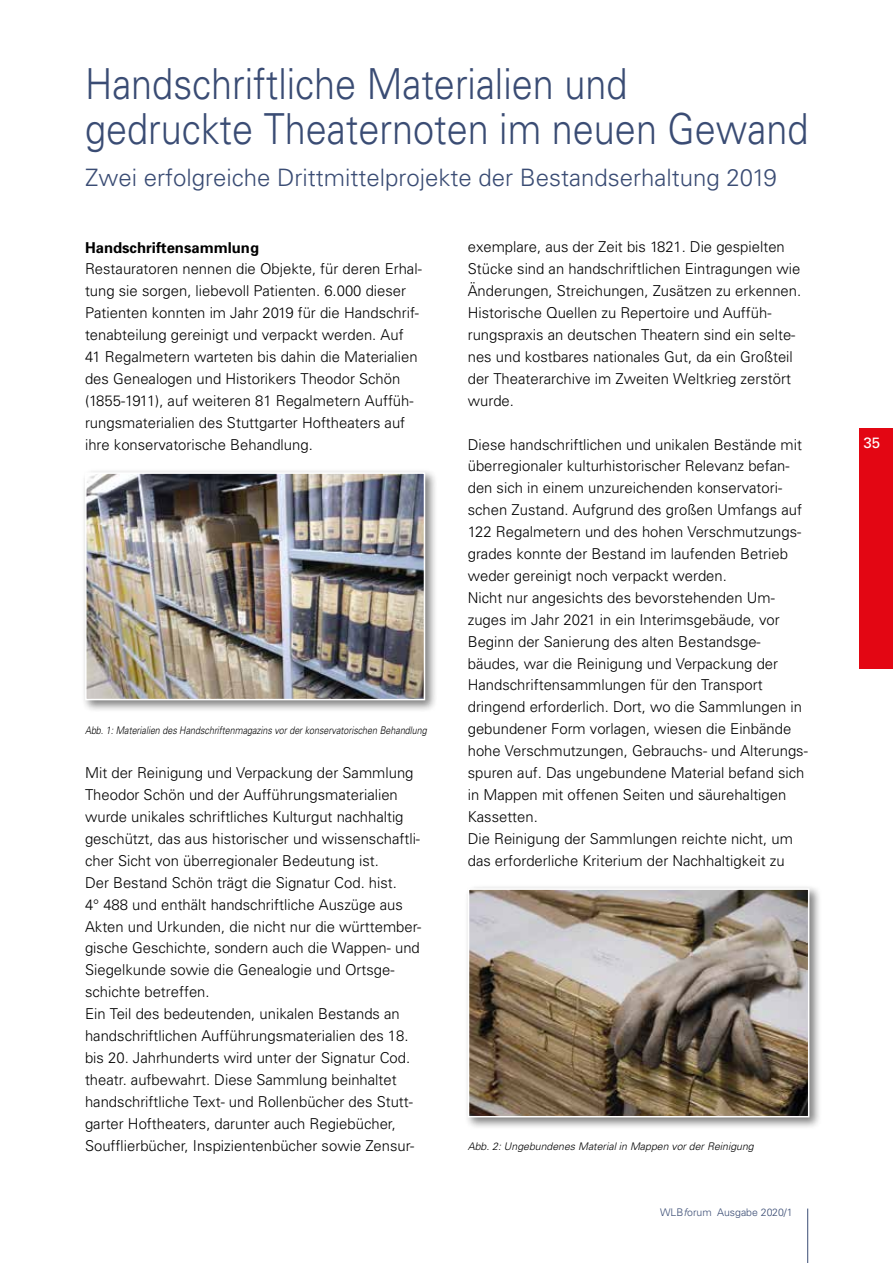
<style>
.page{position:relative;width:893px;height:1263px;background:#fff}
.page>*{position:absolute;margin:0;border:0;box-sizing:border-box;transform-origin:0 0}
.t1{font:300 42.75px/44.1px "Univers";color:#3a4c74;scale:.88 1}
.t2{font:300 24px "Univers";color:#3a4c74}
.t3{font:300 15px/21.9px "Univers";color:#000}
.t4{font:700 15px "Univers";color:#000}
.t5{font:15px "Univers";color:#fff}
.t6{font:italic 300 10.5px "Univers";color:#000;scale:.85 1}
.t7{font:italic 300 10.5px "Univers";color:#000}
.t8{font:10.5px "Univers Light 2";color:#3a4c74}
.s1{font-family:"Univers Light Oblique 2"}
</style>
<div class="page">
<hr style="left:807px;top:1208px;width:1px;height:55px;background:#3a4c74">
<div style="left:859px;top:428px;width:34px;height:240px;background:#e30613"></div>
<div style="left:81px;top:468px;width:356px;height:244px;background:#000;opacity:.5"></div>
<img style="left:88px;top:475px;width:334px;height:222px">
<div style="left:85px;top:472px;width:340px;height:228px;border:2px solid #fff"></div>
<div style="left:464px;top:884px;width:358px;height:246px;background:#000;opacity:.5"></div>
<img style="left:471px;top:891px;width:335px;height:223px">
<div style="left:468px;top:888px;width:341px;height:229px;border:2px solid #fff"></div>
<h1 class="t1" style="left:85px;top:61px;width:823px">Handschriftliche Materialien und<br>gedruckte Theaternoten im neuen Gewand</h1>
<h2 class="t2" style="left:85px;top:163px;width:693px">Zwei erfolgreiche Drittmittelprojekte der Bestandserhaltung 2019</h2>
<p class="t4" style="left:85px;top:238px;width:176px">Handschriftensammlung</p>
<p class="t3" style="left:85px;top:258px;width:338px">Restauratoren nennen die Objekte, für deren Erhal&shy;tung sie sorgen, liebevoll Patienten. 6.000 dieser Patienten konnten im Jahr 2019 für die Handschrif&shy;tenabteilung gereinigt und verpackt werden. Auf 41 Regalmetern warteten bis dahin die Materialien des Genealogen und Historikers Theodor Schön (1855-1911), auf weiteren 81 Regalmetern Auffüh&shy;rungsmaterialien des Stuttgarter Hoftheaters auf ihre konservatorische Behandlung.</p>
<p class="t6" style="left:85px;top:724px;width:404px">Abb. 1: Materialien des Handschriftenmagazins vor der konservatorischen Behandlung</p>
<p class="t3" style="left:85px;top:761px;width:338px">Mit der Reinigung und Verpackung der Sammlung Theodor Schön und der Aufführungsmaterialien wurde unikales schriftliches Kulturgut nachhaltig geschützt, das aus historischer und wissenschaftli&shy;cher Sicht von überregionaler Bedeutung ist.<br>Der Bestand Schön trägt die Signatur Cod. hist.<br>4° 488 und enthält handschriftliche Auszüge aus Akten und Urkunden, die nicht nur die württember&shy;gische Geschichte, sondern auch die Wappen- und Siegelkunde sowie die Genealogie und Ortsge&shy;schichte betreffen.<br>Ein Teil des bedeutenden, unikalen Bestands an handschriftlichen Aufführungsmaterialien des 18. bis 20. Jahrhunderts wird unter der Signatur Cod. theatr. aufbewahrt. Diese Sammlung beinhaltet handschriftliche Text- und Rollenbücher des Stutt&shy;garter Hoftheaters, darunter auch Regiebücher, Soufflierbücher, Inspizientenbücher sowie Zensur-</p>
<p class="t3" style="left:468px;top:236px;width:335px">exemplare, aus der Zeit bis 1821. Die gespielten Stücke sind an handschriftlichen Eintragungen wie Änderungen, Streichungen, Zusätzen zu erkennen.<br>Historische Quellen zu Repertoire und Auffüh&shy;rungspraxis an deutschen Theatern sind ein selte&shy;nes und kostbares nationales Gut, da ein Großteil der Theaterarchive im Zweiten Weltkrieg zerstört wurde.</p>
<p class="t3" style="left:468px;top:433px;width:342px">Diese handschriftlichen und unikalen Bestände mit überregionaler kulturhistorischer Relevanz befan&shy;den sich in einem unzureichenden konservatori&shy;schen Zustand. Aufgrund des großen Umfangs auf 122 Regalmetern und des hohen Verschmutzungs&shy;grades konnte der Bestand im laufenden Betrieb weder gereinigt noch verpackt werden.<br>Nicht nur angesichts des bevorstehenden Um&shy;zuges im Jahr 2021 in ein Interimsgebäude, vor Beginn der Sanierung des alten Bestandsge&shy;bäudes, war die Reinigung und Verpackung der Handschriftensammlungen für den Transport dringend erforderlich. Dort, wo die Sammlungen in gebundener Form vorlagen, wiesen die Einbände hohe Verschmutzungen, Gebrauchs- und Alterungs&shy;spuren auf. Das ungebundene Material befand sich in Mappen mit offenen Seiten und säurehaltigen Kassetten.<br>Die Reinigung der Sammlungen reichte nicht, um das erforderliche Kriterium der Nachhaltigkeit zu</p>
<p class="t7" style="left:468px;top:1140px;width:287px">Abb. 2: Ungebundenes Material in Mappen vor der Reinigung</p>
<p class="t8" style="left:660px;top:1206px;width:134px">WLB<span class="s1">f</span>orum Ausgabe 2020/1</p>
<p class="t5" style="left:863px;top:434px;width:18px">35</p>
</div>
